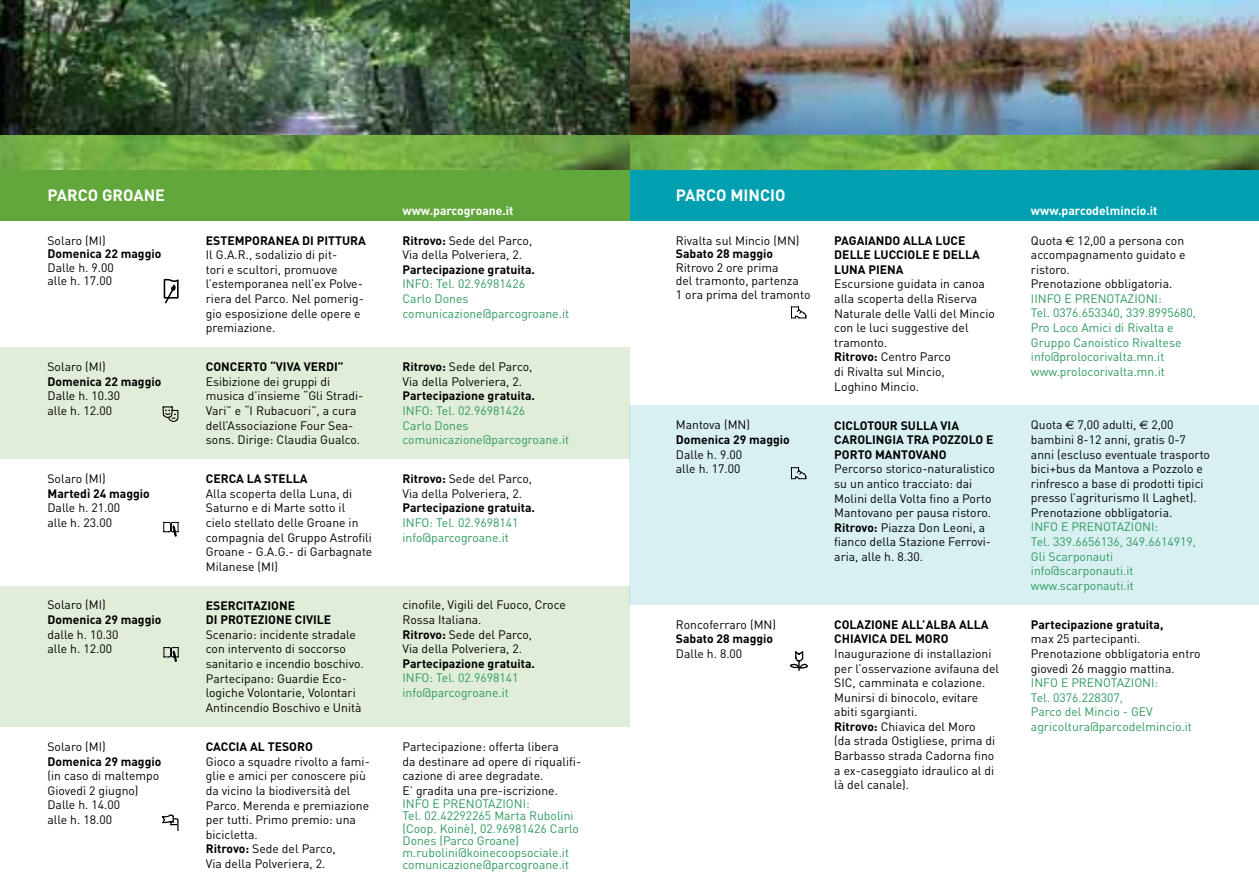
<style>
.page{position:relative;width:1259px;height:893px;background:#fff}
.page>*{position:absolute;margin:0;border:0;box-sizing:border-box;transform-origin:0 0}
.t1{font:700 16.2px "DIN";color:#fff}
.t2{font:12.15px/14.5px "DIN";color:#000}
.t3{font:12.15px/14.5px "DIN";color:#2d995e}
.t4{font:700 12.15px/14.5px "DIN";color:#000}
.t5{font:700 12.15px "DIN";color:#fff}
.s1{font-weight:700}
.s2{font-family:"Euro Sans"}
</style>
<div class="page">
<div style="left:0;top:586px;width:629px;height:140px;background:#e0edd8"></div>
<img style="left:0;top:0;width:1259px;height:171px">
<div style="left:630px;top:170px;width:629px;height:51px;background:#00a0b1"></div>
<div style="left:0;top:170px;width:629px;height:51px;background:#62a73b"></div>
<div style="left:0;top:348px;width:629px;height:111px;background:#e0edd8"></div>
<div style="left:629px;top:406px;width:630px;height:199px;background:#d9f0f3"></div>
<svg style="left:164px;top:279px;width:15px;height:24px"></svg>
<svg style="left:163px;top:406px;width:15px;height:16px"></svg>
<svg style="left:163px;top:522px;width:16px;height:14px"></svg>
<svg style="left:163px;top:647px;width:16px;height:15px"></svg>
<svg style="left:162px;top:814px;width:16px;height:17px"></svg>
<svg style="left:791px;top:306px;width:15px;height:12px"></svg>
<svg style="left:791px;top:467px;width:15px;height:12px"></svg>
<svg style="left:790px;top:651px;width:18px;height:20px"></svg>
<h1 class="t1" style="left:47px;top:185px;width:119px">PARCO GROANE</h1>
<h1 class="t1" style="left:676px;top:185px;width:111px">PARCO MINCIO</h1>
<p class="t5" style="left:402px;top:202px;width:112px">www.parcogroane.it</p>
<p class="t5" style="left:1031px;top:202px;width:128px">www.parcodelmincio.it</p>
<p class="t2" style="left:47px;top:233px;width:60px">Solaro (MI)</p>
<p class="t4" style="left:47px;top:246px;width:115px">Domenica 22 maggio</p>
<p class="t2" style="left:47px;top:260px;width:68px;line-height:13.5px">Dalle h. 9.00 alle h. 17.00</p>
<p class="t2" style="left:47px;top:359px;width:60px">Solaro (MI)</p>
<p class="t4" style="left:47px;top:373px;width:115px">Domenica 22 maggio</p>
<p class="t2" style="left:47px;top:388px;width:74px">Dalle h. 10.30 alle h. 12.00</p>
<p class="t2" style="left:47px;top:471px;width:60px">Solaro (MI)</p>
<p class="t4" style="left:47px;top:485px;width:104px">Martedì 24 maggio</p>
<p class="t2" style="left:47px;top:500px;width:74px">Dalle h. 21.00 alle h. 23.00</p>
<p class="t4" style="left:206px;top:233px;width:161px">ESTEMPORANEA DI PITTURA</p>
<p class="t2" style="left:206px;top:247px;width:159px">Il G.A.R., sodalizio di pit-<br>tori e scultori, promuove l’estemporanea nell’ex Polve&shy;riera del Parco. Nel pomerig&shy;gio esposizione delle opere e premiazione.</p>
<p class="t4" style="left:206px;top:359px;width:139px">CONCERTO “VIVA VERDI”</p>
<p class="t2" style="left:206px;top:374px;width:159px">Esibizione dei gruppi di musica d’insieme “Gli Stradi-<br>Vari” e “I Rubacuori”, a cura dell’Associazione Four Sea&shy;sons. Dirige: Claudia Gualco.</p>
<p class="t4" style="left:206px;top:471px;width:103px">CERCA LA STELLA</p>
<p class="t2" style="left:206px;top:486px;width:168px">Alla scoperta della Luna, di<br>Saturno e di Marte sotto il cielo stellato delle Groane in compagnia del Gruppo Astrofili<br>Groane - G.A.G.- di Garbagnate<br>Milanese (MI)</p>
<p class="t2" style="left:402px;top:233px;width:131px"><span class="s1">Ritrovo:</span> Sede del Parco,<br>Via della Polveriera, 2.</p>
<p class="t4" style="left:402px;top:262px;width:134px">Partecipazione gratuita.</p>
<p class="t3" style="left:402px;top:277px;width:168px">INFO: Tel. 02.96981426<br>Carlo Dones comunicazione@parcogroane.it</p>
<p class="t2" style="left:402px;top:359px;width:131px"><span class="s1">Ritrovo:</span> Sede del Parco,<br>Via della Polveriera, 2.</p>
<p class="t4" style="left:402px;top:388px;width:134px">Partecipazione gratuita.</p>
<p class="t3" style="left:402px;top:403px;width:168px">INFO: Tel. 02.96981426<br>Carlo Dones comunicazione@parcogroane.it</p>
<p class="t2" style="left:402px;top:471px;width:131px"><span class="s1">Ritrovo:</span> Sede del Parco,<br>Via della Polveriera, 2.</p>
<p class="t4" style="left:402px;top:500px;width:134px">Partecipazione gratuita.</p>
<p class="t3" style="left:402px;top:515px;width:118px">INFO: Tel. 02.9698141 info@parcogroane.it</p>
<p class="t2" style="left:676px;top:233px;width:125px">Rivalta sul Mincio (MN)</p>
<p class="t4" style="left:676px;top:246px;width:99px">Sabato 28 maggio</p>
<p class="t2" style="left:676px;top:260px;width:136px;line-height:13.5px">Ritrovo 2 ore prima<br>del tramonto, partenza<br>1 ora prima del tramonto</p>
<p class="t2" style="left:676px;top:417px;width:76px">Mantova (MN)</p>
<p class="t4" style="left:676px;top:432px;width:115px">Domenica 29 maggio</p>
<p class="t2" style="left:676px;top:447px;width:68px">Dalle h. 9.00 alle h. 17.00</p>
<p class="t4" style="left:834px;top:233px;width:147px">PAGAIANDO ALLA LUCE<br>DELLE LUCCIOLE E DELLA<br>LUNA PIENA</p>
<p class="t2" style="left:834px;top:277px;width:162px">Escursione guidata in canoa alla scoperta della Riserva<br>Naturale delle Valli del Mincio con le luci suggestive del tramonto.<br><span class="s1">Ritrovo:</span> Centro Parco<br>di Rivalta sul Mincio,<br>Loghino Mincio.</p>
<p class="t4" style="left:834px;top:417px;width:161px">CICLOTOUR SULLA VIA<br>CAROLINGIA TRA POZZOLO E<br>PORTO MANTOVANO</p>
<p class="t2" style="left:834px;top:461px;width:162px">Percorso storico-naturalistico su un antico tracciato: dai<br>Molini della Volta fino a Porto<br>Mantovano per pausa ristoro.<br><span class="s1">Ritrovo:</span> Piazza Don Leoni, a fianco della Stazione Ferrovi&shy;aria, alle h. 8.30.</p>
<p class="t2" style="left:1031px;top:233px;width:156px">Quota <span class="s2">€</span> 12,00 a persona con accompagnamento guidato e ristoro.<br>Prenotazione obbligatoria.</p>
<p class="t3" style="left:1031px;top:291px;width:166px">IINFO E PRENOTAZIONI:<br>Tel. 0376.653340, 339.8995680,<br>Pro Loco Amici di Rivalta e<br>Gruppo Canoistico Rivaltese info@prolocorivalta.mn.it www.prolocorivalta.mn.it</p>
<p class="t2" style="left:1031px;top:417px;width:181px">Quota <span class="s2">€</span> 7,00 adulti, <span class="s2">€</span> 2,00 bambini 8-12 anni, gratis 0-7 anni (escluso eventuale trasporto bici+bus da Mantova a Pozzolo e rinfresco a base di prodotti tipici presso l’agriturismo Il Laghet).<br>Prenotazione obbligatoria.</p>
<p class="t3" style="left:1031px;top:520px;width:166px">INFO E PRENOTAZIONI:<br>Tel. 339.6656136, 349.6614919,<br>Gli Scarponauti info@scarponauti.it www.scarponauti.it</p>
<p class="t2" style="left:47px;top:597px;width:60px">Solaro (MI)</p>
<p class="t4" style="left:47px;top:612px;width:115px">Domenica 29 maggio</p>
<p class="t2" style="left:47px;top:627px;width:73px">dalle h. 10.30 alle h. 12.00</p>
<p class="t2" style="left:47px;top:739px;width:60px">Solaro (MI)</p>
<p class="t4" style="left:47px;top:753px;width:115px">Domenica 29 maggio</p>
<p class="t2" style="left:47px;top:768px;width:113px">(in caso di maltempo<br>Giovedì 2 giugno)<br>Dalle h. 14.00<br>alle h. 18.00</p>
<p class="t4" style="left:206px;top:597px;width:127px">ESERCITAZIONE<br>DI PROTEZIONE CIVILE</p>
<p class="t2" style="left:206px;top:627px;width:159px">Scenario: incidente stradale con intervento di soccorso sanitario e incendio boschivo.<br>Partecipano: Guardie Eco&shy;logiche Volontarie, Volontari<br>Antincendio Boschivo e Unità</p>
<p class="t4" style="left:206px;top:739px;width:109px">CACCIA AL TESORO</p>
<p class="t2" style="left:206px;top:754px;width:165px">Gioco a squadre rivolto a fami&shy;glie e amici per conoscere più da vicino la biodiversità del<br>Parco. Merenda e premiazione per tutti. Primo premio: una bicicletta.<br><span class="s1">Ritrovo:</span> Sede del Parco,<br>Via della Polveriera, 2.</p>
<p class="t2" style="left:402px;top:597px;width:165px">cinofile, Vigili del Fuoco, Croce<br>Rossa Italiana.<br><span class="s1">Ritrovo:</span> Sede del Parco,<br>Via della Polveriera, 2.</p>
<p class="t4" style="left:402px;top:655px;width:134px">Partecipazione gratuita.</p>
<p class="t3" style="left:402px;top:670px;width:118px">INFO: Tel. 02.9698141 info@parcogroane.it</p>
<p class="t2" style="left:402px;top:739px;width:180px">Partecipazione: offerta libera<br>da destinare ad opere di riqualifi&shy;cazione di aree degradate.<br>E’ gradita una pre-iscrizione.</p>
<p class="t3" style="left:402px;top:798px;width:178px;line-height:12.1px">INFO E PRENOTAZIONI:<br>Tel. 02.42292265 Marta Rubolini (Coop. Koinè), 02.96981426 Carlo<br>Dones (Parco Groane) m.rubolini@koinecoopsociale.it comunicazione@parcogroane.it</p>
<p class="t2" style="left:676px;top:617px;width:102px">Roncoferraro (MN)</p>
<p class="t4" style="left:676px;top:631px;width:99px">Sabato 28 maggio</p>
<p class="t2" style="left:676px;top:646px;width:68px">Dalle h. 8.00</p>
<p class="t4" style="left:834px;top:617px;width:156px">COLAZIONE ALL’ALBA ALLA<br>CHIAVICA DEL MORO</p>
<p class="t2" style="left:834px;top:646px;width:166px">Inaugurazione di installazioni per l’osservazione avifauna del<br>SIC, camminata e colazione.<br>Munirsi di binocolo, evitare abiti sgargianti.<br><span class="s1">Ritrovo:</span> Chiavica del Moro<br>(da strada Ostigliese, prima di<br>Barbasso strada Cadorna fino a ex-caseggiato idraulico al di là del canale).</p>
<p class="t4" style="left:1031px;top:617px;width:134px">Partecipazione gratuita,</p>
<p class="t2" style="left:1031px;top:631px;width:171px">max 25 partecipanti.<br>Prenotazione obbligatoria entro giovedì 26 maggio mattina.</p>
<p class="t3" style="left:1031px;top:675px;width:162px">INFO E PRENOTAZIONI:<br>Tel. 0376.228307,<br>Parco del Mincio - GEV agricoltura@parcodelmincio.it</p>
</div>
